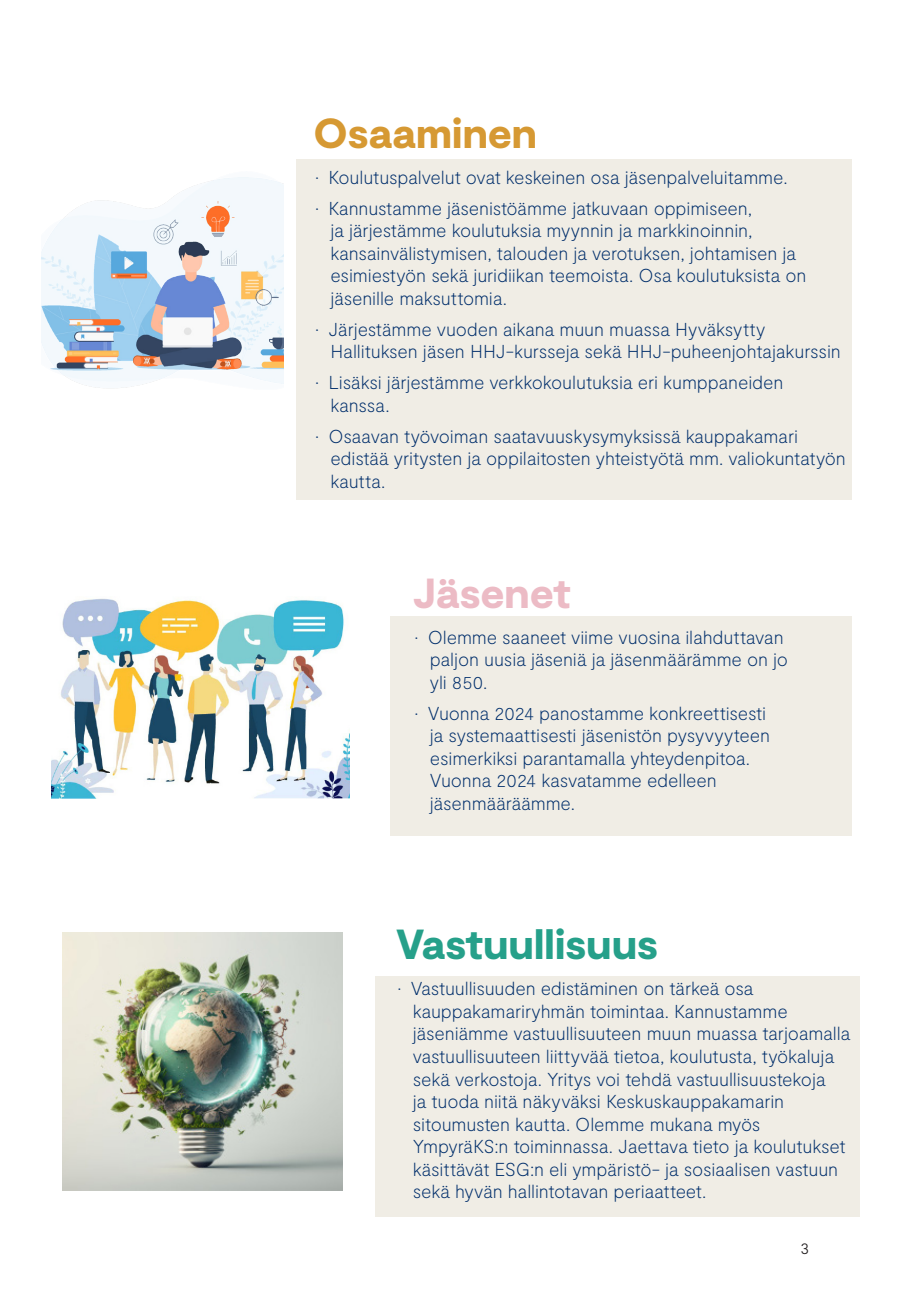
<style>
.page{position:relative;width:915px;height:1306px;background:#fff}
.page>*{position:absolute;margin:0;border:0;box-sizing:border-box;transform-origin:0 0}
._9_1_syytä__nosto{font:900 42px "Moderat";color:#26a08a}
._9_1_syytä__nosto-2{font:900 42px "Moderat";color:#d69933}
._9_1_syytä__nosto-3{font:900 42px "Moderat";letter-spacing:-.005em;color:#ecbbc5}
._9_1_syytä__nosto-4{font:100 18.75px/22.5px "Moderat";letter-spacing:-.01em;color:#002e6b}
.t1{font:300 15px "Moderat";color:#231f20}
</style>
<div class="page">
<div style="left:296px;top:159px;width:555px;height:341px;background:#f0ede5"></div>
<img style="left:42px;top:177px;width:241px;height:211px">
<div style="left:389px;top:616px;width:462px;height:220px;background:#f0ede5"></div>
<img style="left:51px;top:598px;width:298px;height:200px">
<div style="left:375px;top:975px;width:484px;height:241px;background:#f0ede5"></div>
<img style="left:63px;top:932px;width:279px;height:258px">
<p class="_9_1_syytä__nosto-2" style="left:313px;top:109px;width:225px">Osaaminen</p>
<p class="_9_1_syytä__nosto-4" style="left:315px;top:166px;width:473px">• Koulutuspalvelut ovat keskeinen osa jäsenpalveluitamme.</p>
<p class="_9_1_syytä__nosto-4" style="left:330px;top:197px;width:477px;text-indent:-15px">• Kannustamme jäsenistöämme jatkuvaan oppimiseen,<br>ja järjestämme koulutuksia myynnin ja markkinoinnin, kansainvälistymisen, talouden ja verotuksen, johtamisen ja esimiestyön sekä juridiikan teemoista. Osa koulutuksista on jäsenille maksuttomia.</p>
<p class="_9_1_syytä__nosto-4" style="left:330px;top:318px;width:512px;text-indent:-15px">• Järjestämme vuoden aikana muun muassa Hyväksytty<br>Hallituksen jäsen HHJ-kursseja sekä HHJ-puheenjohtajakurssin</p>
<p class="_9_1_syytä__nosto-4" style="left:330px;top:372px;width:454px;text-indent:-15px">• Lisäksi järjestämme verkkokoulutuksia eri kumppaneiden kanssa.</p>
<p class="_9_1_syytä__nosto-4" style="left:330px;top:425px;width:516px;text-indent:-15px">• Osaavan työvoiman saatavuuskysymyksissä kauppakamari edistää yritysten ja oppilaitosten yhteistyötä mm. valiokuntatyön kautta.</p>
<p class="_9_1_syytä__nosto-3" style="left:412px;top:568px;width:160px">Jäsenet</p>
<p class="_9_1_syytä__nosto-4" style="left:429px;top:626px;width:360px;text-indent:-15px">• Olemme saaneet viime vuosina ilahduttavan paljon uusia jäseniä ja jäsenmäärämme on jo yli 850.</p>
<p class="_9_1_syytä__nosto-4" style="left:429px;top:702px;width:341px;text-indent:-15px">• Vuonna 2024 panostamme konkreettisesti ja systemaattisesti jäsenistön pysyvyyteen esimerkiksi parantamalla yhteydenpitoa.<br>Vuonna 2024 kasvatamme edelleen jäsenmääräämme.</p>
<p class="_9_1_syytä__nosto" style="left:395px;top:920px;width:264px">Vastuullisuus</p>
<p class="_9_1_syytä__nosto-4" style="left:412px;top:977px;width:439px;text-indent:-15px">• Vastuullisuuden edistäminen on tärkeä osa kauppakamariryhmän toimintaa. Kannustamme jäseniämme vastuullisuuteen muun muassa tarjoamalla vastuullisuuteen liittyvää tietoa, koulutusta, työkaluja sekä verkostoja. Yritys voi tehdä vastuullisuustekoja<br>ja tuoda niitä näkyväksi Keskuskauppakamarin sitoumusten kautta. Olemme mukana myös YmpyräKS:n toiminnassa. Jaettava tieto ja koulutukset käsittävät ESG:n eli ympäristö- ja sosiaalisen vastuun sekä hyvän hallintotavan periaatteet.</p>
<p class="t1" style="left:800px;top:1240px;width:10px">3</p>
</div>
